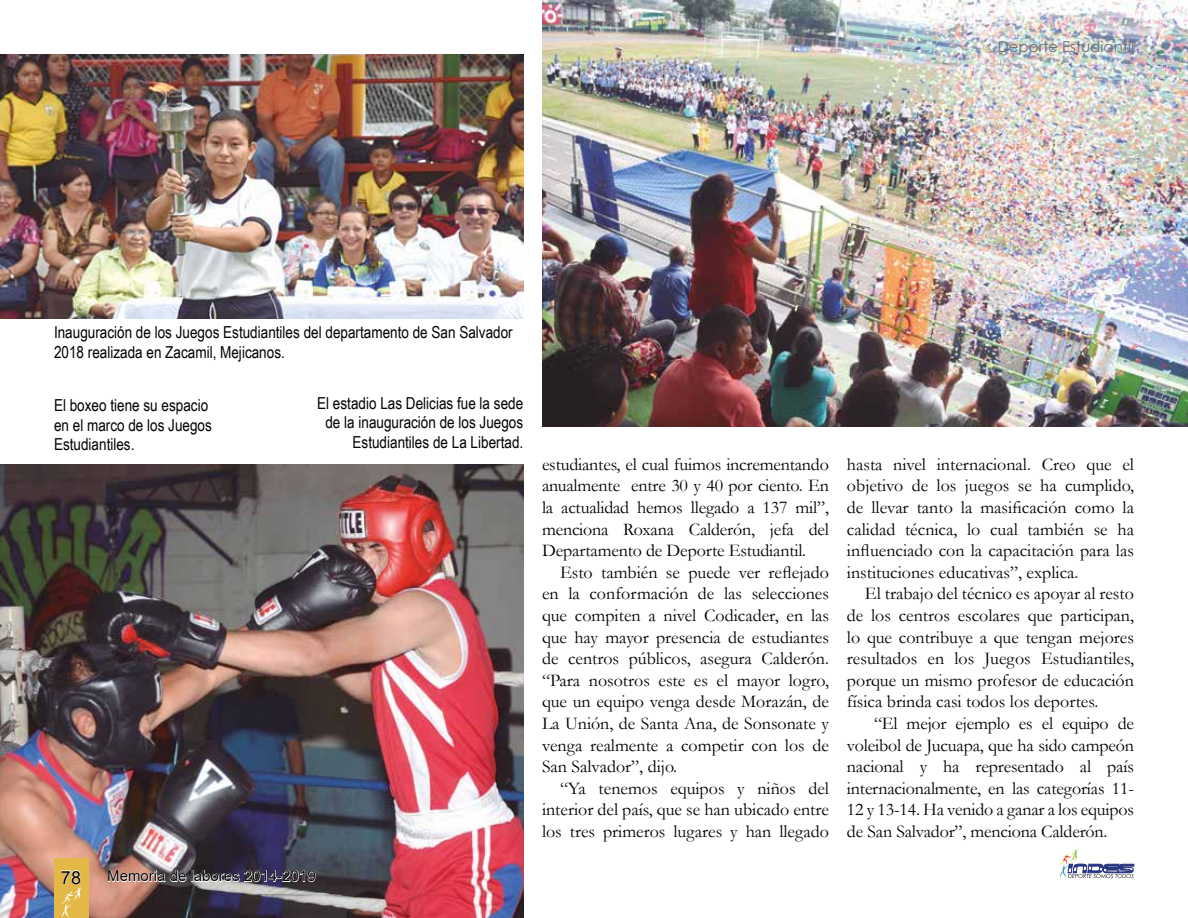
<style>
.page{position:relative;width:1188px;height:918px;background:#fff}
.page>*{position:absolute;margin:0;border:0;box-sizing:border-box;transform-origin:0 0}
.t1{font:18px/21.6px "Garamond";color:#000;text-align:justify}
.t2{font:18px "Arial";color:#000}
.t3{font:16.5px/19.8px "Arial Narrow";color:#000}
.t4{font:15px "Arial";color:#000}
.t5{font:15px "Century Gothic";color:#706f6f}
</style>
<div class="page">
<img style="left:0;top:464px;width:524px;height:454px">
<img style="left:0;top:55px;width:523px;height:264px">
<img style="left:542px;top:0;width:646px;height:427px">
<div style="left:54px;top:859px;width:34px;height:59px;background:#e3b847"></div>
<svg style="left:108px;top:868px;width:208px;height:14px;background:#9b9096"></svg>
<svg style="left:60px;top:870px;width:22px;height:48px"></svg>
<svg style="left:1058px;top:847px;width:76px;height:31px"></svg>
<p class="t5" style="left:998px;top:36px;width:138px">Deporte Estudiantil</p>
<p class="t3" style="left:54px;top:322px;width:460px">Inauguración de los Juegos Estudiantiles del departamento de San Salvador<br>2018 realizada en Zacamil, Mejicanos.</p>
<p class="t3" style="left:317px;top:392px;width:208px;text-align:right">El estadio Las Delicias fue la sede de la inauguración de los Juegos<br>Estudiantiles de La Libertad.</p>
<p class="t3" style="left:54px;top:394px;width:159px">El boxeo tiene su espacio en el marco de los Juegos<br>Estudiantiles.</p>
<p class="t2" style="left:61px;top:865px;width:22px">78</p>
<p class="t4" style="left:107px;top:866px;width:210px">Memoria de labores 2014-2019</p>
<p class="t1" style="left:542px;top:453px;width:288px">estudiantes, el cual fuimos incrementando anualmente entre 30 y 40 por ciento. En la actualidad hemos llegado a 137 mil”, menciona Roxana Calderón, jefa del Departamento de Deporte Estudiantil.</p>
<p class="t1" style="left:542px;top:561px;width:289px;text-indent:18px">Esto también se puede ver reflejado en la conformación de las selecciones que compiten a nivel Codicader, en las que hay mayor presencia de estudiantes de centros públicos, asegura Calderón. “Para nosotros este es el mayor logro, que un equipo venga desde Morazán, de La Unión, de Santa Ana, de Sonsonate y venga realmente a competir con los de San Salvador”, dijo.</p>
<p class="t1" style="left:542px;top:777px;width:289px;text-indent:18px">“Ya tenemos equipos y niños del interior del país, que se han ubicado entre los tres primeros lugares y han llegado</p>
<p class="t1" style="left:847px;top:453px;width:289px">hasta nivel internacional. Creo que el objetivo de los juegos se ha cumplido, de llevar tanto la masificación como la calidad técnica, lo cual también se ha influenciado con la capacitación para las instituciones educativas”, explica.</p>
<p class="t1" style="left:847px;top:582px;width:289px;text-indent:18px">El trabajo del técnico es apoyar al resto de los centros escolares que participan, lo que contribuye a que tengan mejores resultados en los Juegos Estudiantiles, porque un mismo profesor de educación física brinda casi todos los deportes.</p>
<p class="t1" style="left:847px;top:712px;width:289px;text-indent:27px">“El mejor ejemplo es el equipo de voleibol de Jucuapa, que ha sido campeón nacional y ha representado al país internacionalmente, en las categorías 11- 12 y 13-14. Ha venido a ganar a los equipos de San Salvador”, menciona Calderón.</p>
</div>
